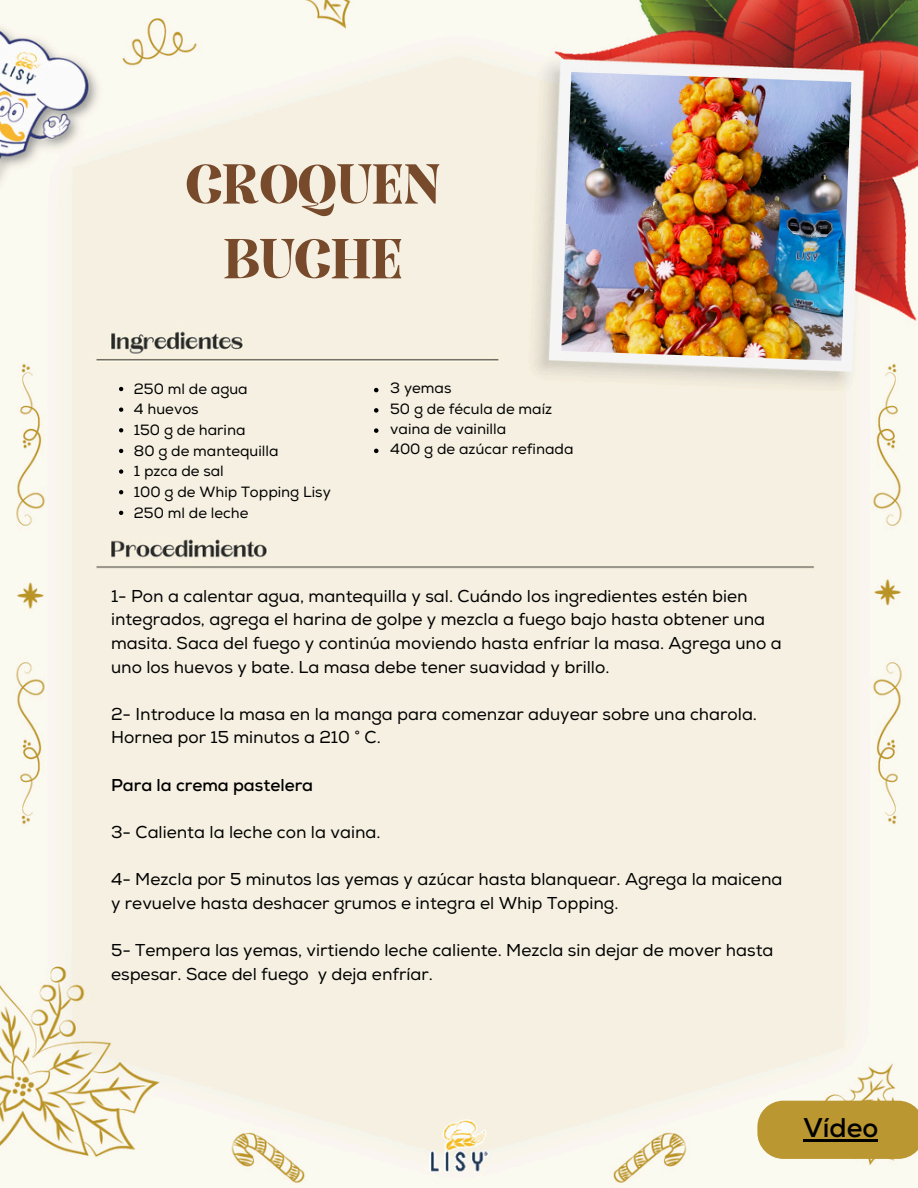
<style>
.page{position:relative;width:918px;height:1188px;background:#fff}
.page>*{position:absolute;margin:0;border:0;box-sizing:border-box;transform-origin:0 0}
.t1{font:54px/74.7px "Elika Gorica";color:#774a2c;text-align:center}
.t2{font:700 27px "Nexa";color:#000}
.t3{font:17.1px/23.7px "Nexa";color:#000}
.t4{font:700 17.1px "Nexa";color:#000}
.t5{font:14.85px "Nexa";color:#000}
</style>
<div class="page">
<img style="left:0;top:0;width:918px;height:1188px">
<svg style="left:757px;top:1101px;width:161px;height:58px;background:#bb9a39"></svg>
<hr style="left:803px;top:1139px;width:75px;height:2px;background:#000">
<img style="left:561px;top:72px;width:290px;height:289px">
<svg style="left:374px;top:388px;width:4px;height:4px"></svg>
<svg style="left:374px;top:408px;width:4px;height:5px"></svg>
<svg style="left:374px;top:428px;width:4px;height:5px"></svg>
<svg style="left:374px;top:449px;width:4px;height:4px"></svg>
<svg style="left:119px;top:387px;width:4px;height:4px"></svg>
<svg style="left:119px;top:408px;width:4px;height:4px"></svg>
<svg style="left:119px;top:428px;width:4px;height:4px"></svg>
<svg style="left:119px;top:449px;width:4px;height:4px"></svg>
<svg style="left:119px;top:469px;width:4px;height:5px"></svg>
<svg style="left:119px;top:490px;width:4px;height:4px"></svg>
<svg style="left:119px;top:511px;width:4px;height:4px"></svg>
<h4 class="t1" style="left:186px;top:153px;width:256px">CROQUEN<br>BUCHE</h4>
<p class="t5" style="left:134px;top:380px;width:115px">250 ml de agua</p>
<p class="t5" style="left:134px;top:400px;width:66px">4 huevos</p>
<h4 class="t5" style="left:134px;top:421px;width:113px">150 g de harina</h4>
<h4 class="t5" style="left:134px;top:442px;width:146px">80 g de mantequilla</h4>
<h3 class="t5" style="left:134px;top:462px;width:91px">1 pzca de sal</h3>
<h4 class="t5" style="left:134px;top:483px;width:198px">100 g de Whip Topping Lisy</h4>
<h4 class="t5" style="left:134px;top:504px;width:116px">250 ml de leche</h4>
<p class="t5" style="left:390px;top:380px;width:63px">3 yemas</p>
<p class="t5" style="left:390px;top:400px;width:163px">50 g de fécula de maíz</p>
<p class="t5" style="left:390px;top:420px;width:117px">vaina de vainilla</p>
<p class="t5" style="left:390px;top:440px;width:185px">400 g de azúcar refinada</p>
<p class="t3" style="left:111px;top:584px;width:672px">1- Pon a calentar agua, mantequilla y sal. Cuándo los ingredientes estén bien integrados, agrega el harina de golpe y mezcla a fuego bajo hasta obtener una masita. Saca del fuego y continúa moviendo hasta enfríar la masa. Agrega uno a uno los huevos y bate. La masa debe tener suavidad y brillo.</p>
<p class="t3" style="left:111px;top:703px;width:647px">2- Introduce la masa en la manga para comenzar aduyear sobre una charola.<br>Hornea por 15 minutos a 210 ° C.</p>
<p class="t4" style="left:111px;top:775px;width:204px">Para la crema pastelera</p>
<p class="t3" style="left:111px;top:821px;width:271px">3- Calienta la leche con la vaina.</p>
<p class="t3" style="left:111px;top:868px;width:673px">4- Mezcla por 5 minutos las yemas y azúcar hasta blanquear. Agrega la maicena y revuelve hasta deshacer grumos e integra el Whip Topping.</p>
<p class="t3" style="left:111px;top:939px;width:664px">5- Tempera las yemas, virtiendo leche caliente. Mezcla sin dejar de mover hasta espesar. Sace del fuego y deja enfríar.</p>
<h1 class="t2" style="left:803px;top:1112px;width:76px">Vídeo</h1>
</div>
